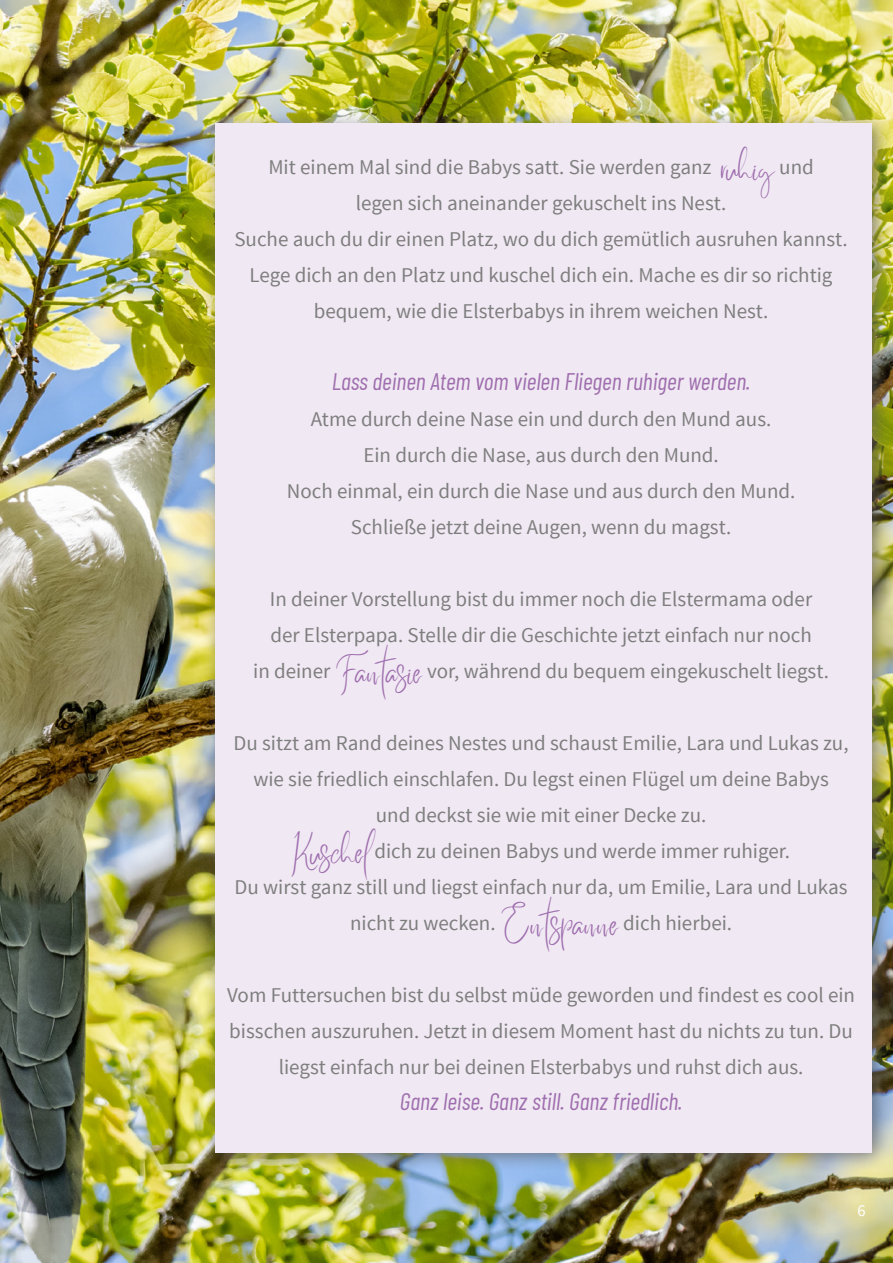
<style>
.page{position:relative;width:893px;height:1263px;background:#fff}
.page>*{position:absolute;margin:0;border:0;box-sizing:border-box;transform-origin:0 0}
.t1{font:27px "Better Saturday";color:#9f6eae}
.t2{font:27px "Better Saturday";letter-spacing:-.02em;color:#9f6eae}
.t3{font:italic 24px "Barlow Condensed";color:#9f6eae}
.t4{font:21px/36px "Source Sans Pro";color:#7f7e7f;text-align:center}
.t5{font:16.5px "Source Sans Pro";color:#fff}
</style>
<div class="page">
<img style="left:0;top:0;width:893px;height:1263px">
<div style="left:203px;top:110px;width:690px;height:1063px;background:#615f5f;opacity:.75"></div>
<div style="left:215px;top:123px;width:657px;height:1029px;background:#f0e9f3"></div>
<p class="t1" style="left:720px;top:163px;width:57px">ruhig</p>
<p class="t4" style="left:268px;top:149px;width:445px">Mit einem Mal sind die Babys satt. Sie werden ganz</p>
<p class="t4" style="left:779px;top:149px;width:36px">und</p>
<p class="t4" style="left:356px;top:185px;width:372px">legen sich aneinander gekuschelt ins Nest.</p>
<p class="t4" style="left:234px;top:221px;width:615px">Suche auch du dir einen Platz, wo du dich gemütlich ausruhen kannst.<br>Lege dich an den Platz und kuschel dich ein. Mache es dir so richtig</p>
<p class="t4" style="left:314px;top:293px;width:456px">bequem, wie die Elsterbabys in ihrem weichen Nest.</p>
<p class="t3" style="left:332px;top:364px;width:420px">Lass deinen Atem vom vielen Fliegen ruhiger werden.</p>
<p class="t4" style="left:311px;top:401px;width:462px">Atme durch deine Nase ein und durch den Mund aus.</p>
<p class="t4" style="left:363px;top:437px;width:357px">Ein durch die Nase, aus durch den Mund.</p>
<p class="t4" style="left:287px;top:473px;width:510px">Noch einmal, ein durch die Nase und aus durch den Mund.</p>
<p class="t4" style="left:351px;top:509px;width:382px">Schließe jetzt deine Augen, wenn du magst.</p>
<p class="t4" style="left:270px;top:581px;width:544px">In deiner Vorstellung bist du immer noch die Elstermama oder</p>
<p class="t4" style="left:270px;top:617px;width:543px">der Elsterpapa. Stelle dir die Geschichte jetzt einfach nur noch</p>
<p class="t4" style="left:253px;top:653px;width:79px">in deiner</p>
<p class="t2" style="left:335px;top:667px;width:90px">Fantasie</p>
<p class="t4" style="left:427px;top:653px;width:403px">vor, während du bequem eingekuschelt liegst.</p>
<p class="t4" style="left:234px;top:725px;width:617px">Du sitzt am Rand deines Nestes und schaust Emilie, Lara und Lukas zu, wie sie friedlich einschlafen. Du legst einen Flügel um deine Babys</p>
<p class="t4" style="left:376px;top:797px;width:332px">und deckst sie wie mit einer Decke zu.</p>
<p class="t1" style="left:292px;top:847px;width:79px">Kuschel</p>
<p class="t4" style="left:374px;top:833px;width:417px">dich zu deinen Babys und werde immer ruhiger.</p>
<p class="t4" style="left:350px;top:869px;width:499px;text-align:left;text-indent:-115px">Du wirst ganz still und liegst einfach nur da, um Emilie, Lara und Lukas nicht zu wecken.</p>
<p class="t1" style="left:500px;top:919px;width:121px">Entspanne</p>
<p class="t4" style="left:623px;top:905px;width:110px">dich hierbei.</p>
<p class="t4" style="left:227px;top:977px;width:629px">Vom Futtersuchen bist du selbst müde geworden und findest es cool ein bisschen auszuruhen. Jetzt in diesem Moment hast du nichts zu tun. Du liegst einfach nur bei deinen Elsterbabys und ruhst dich aus.</p>
<p class="t3" style="left:400px;top:1084px;width:284px">Ganz leise. Ganz still. Ganz friedlich.</p>
<p class="t5" style="left:857px;top:1200px;width:10px">6</p>
</div>
